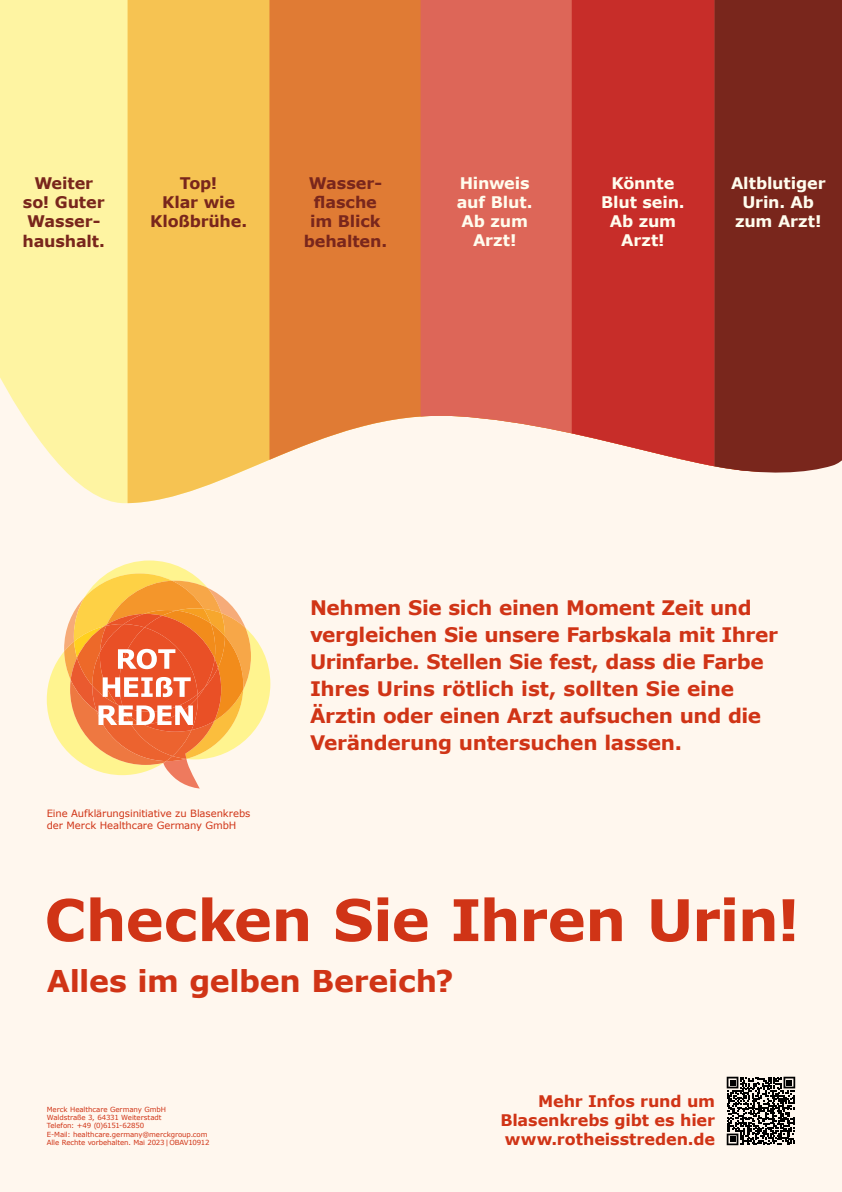
<style>
.page{position:relative;width:842px;height:1192px;background:#fff7ee}
.page>*{position:absolute;margin:0;border:0;box-sizing:border-box;transform-origin:0 0}
.t1{font:700 57.5px "Verdana";letter-spacing:-.015em;color:#d03416}
.t2{font:700 30px "Verdana";letter-spacing:-.01em;color:#d03416}
.t3{font:700 20px/27px "Verdana";letter-spacing:-.015em;color:#d03416}
.t4{font:700 16px/19.2px "Verdana";letter-spacing:-.01em;color:#79261c;text-align:center}
.t5{font:700 16px/19.2px "Verdana";letter-spacing:-.01em;color:#fffdee;text-align:center}
.t6{font:700 16px/19.2px "Verdana";letter-spacing:-.005em;color:#d03416;text-align:justify}
.t7{font:10px/12px "Verdana";letter-spacing:-.01em;color:#d03416}
.t8{font:7px/8.4px "Verdana";letter-spacing:-.01em;color:#d03416}
</style>
<div class="page">
<svg style="left:0;top:0;width:118px;height:503px;background:#fef4a9"></svg>
<svg style="left:118px;top:0;width:151px;height:503px;background:#f6c75b"></svg>
<svg style="left:269px;top:0;width:152px;height:460px;background:#e1823e"></svg>
<div style="left:421px;top:0;width:151px;height:434px;background:#dd6658"></div>
<div style="left:572px;top:0;width:142px;height:467px;background:#c72d29"></div>
<div style="left:714px;top:0;width:128px;height:473px;background:#79261c"></div>
<svg style="left:47px;top:560px;width:223px;height:229px"></svg>
<svg style="left:727px;top:1077px;width:68px;height:68px"></svg>
<p class="t4" style="left:22px;top:173px;width:84px">Weiter so! Guter<br>Wasser&shy;haushalt.</p>
<p class="t4" style="left:150px;top:173px;width:99px">Top!<br>Klar wie<br>Kloßbrühe.</p>
<p class="t4" style="left:304px;top:173px;width:85px">Wasser&shy;flasche im Blick behalten.</p>
<p class="t5" style="left:457px;top:173px;width:77px">Hinweis auf Blut.<br>Ab zum<br>Arzt!</p>
<p class="t5" style="left:601px;top:173px;width:85px">Könnte<br>Blut sein.<br>Ab zum<br>Arzt!</p>
<p class="t5" style="left:731px;top:173px;width:96px">Altblutiger<br>Urin. Ab zum Arzt!</p>
<p class="t7" style="left:47px;top:807px;width:205px">Eine Aufklärungsinitiative zu Blasenkrebs der Merck Healthcare Germany GmbH</p>
<p class="t3" style="left:310px;top:593px;width:470px">Nehmen Sie sich einen Moment Zeit und vergleichen Sie unsere Farbskala mit Ihrer Urinfarbe. Stellen Sie fest, dass die Farbe Ihres Urins rötlich ist, sollten Sie eine Ärztin oder einen Arzt aufsuchen und die Veränderung untersuchen lassen.</p>
<h1 class="t1" style="left:44px;top:879px;width:757px">Checken Sie Ihren Urin!</h1>
<h2 class="t2" style="left:47px;top:960px;width:408px">Alles im gelben Bereich?</h2>
<p class="t8" style="left:47px;top:1105px;width:164px">Merck Healthcare Germany GmbH<br>Waldstraße 3, 64331 Weiterstadt<br>Telefon: +49 (0)6151-62850<br>E-Mail: healthcare.germany@merckgroup.com Alle Rechte vorbehalten. Mai 2023|OBAV10912</p>
<p class="t6" style="left:500px;top:1091px;width:216px;text-indent:38px">Mehr Infos rund um Blasenkrebs gibt es hier www.rotheisstreden.de</p>
</div>
